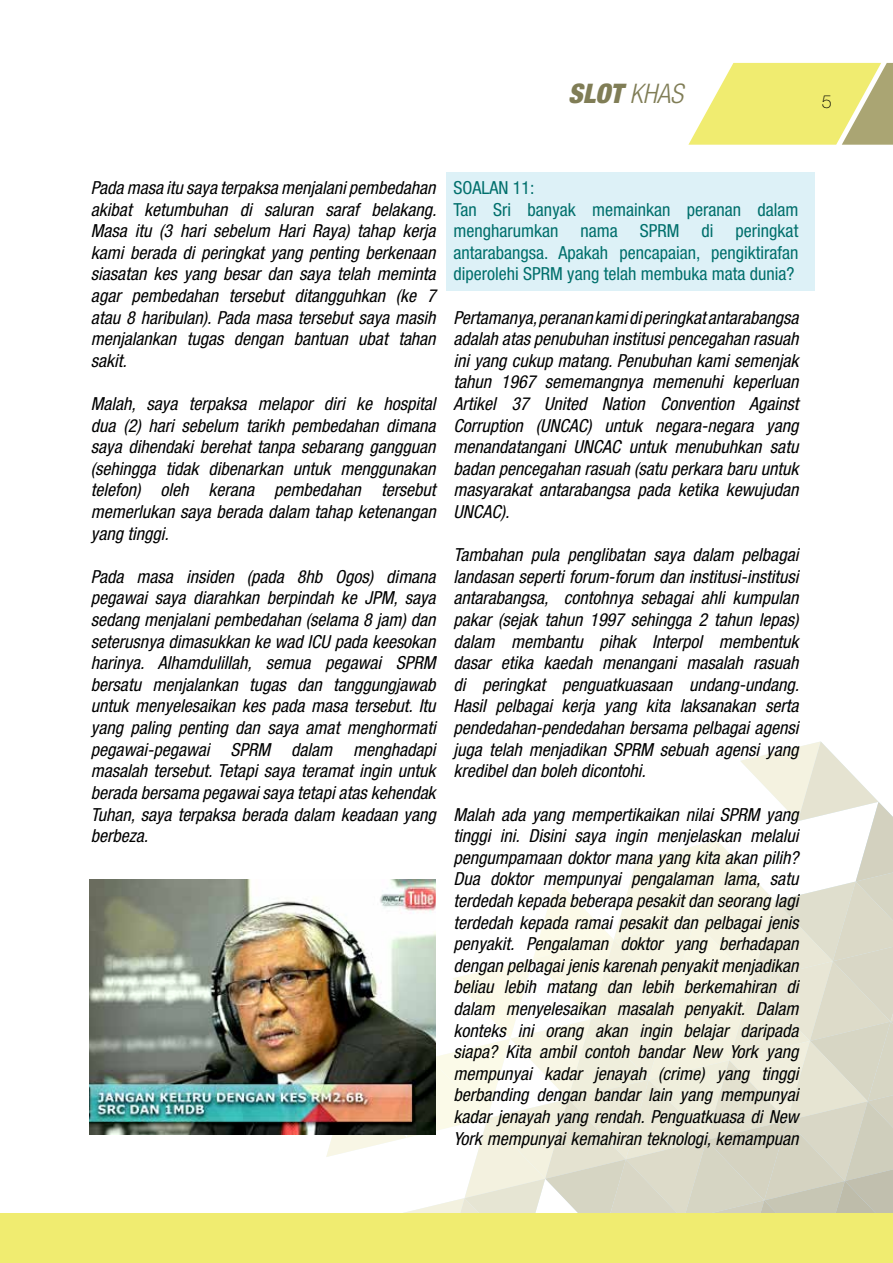
<style>
.page{position:relative;width:893px;height:1263px;background:#fff}
.page>*{position:absolute;margin:0;border:0;box-sizing:border-box;transform-origin:0 0}
.t1{font:italic 900 condensed 27px "Helvetica Neue LT Std";color:#807d56}
.t2{font:italic condensed 18px/21.6px "Helvetica Neue LT Std";color:#000101;text-align:justify}
.t3{font:condensed 18px/21.6px "Helvetica Neue LT Std";color:#006f6c}
.t4{font:100 18px "Helvetica Neue LT Std";color:#000}
.s1{font-weight:300}
</style>
<div class="page">
<svg style="left:326px;top:741px;width:567px;height:472px"></svg>
<div style="left:0;top:1213px;width:893px;height:50px;background:#f0ec70"></div>
<svg style="left:688px;top:63px;width:205px;height:82px;background:#e8e484"></svg>
<div style="left:446px;top:172px;width:369px;height:118px;background:#ddf1f7"></div>
<img style="left:89px;top:880px;width:347px;height:254px">
<h1 class="t1" style="left:568px;top:77px;width:116px">SLOT <span class="s1">KHAS</span></h1>
<p class="t4" style="left:822px;top:92px;width:12px">5</p>
<p class="t2" style="left:91px;top:177px;width:347px">Pada masa itu saya terpaksa menjalani pembedahan akibat ketumbuhan di saluran saraf belakang.<br>Masa itu (3 hari sebelum Hari Raya) tahap kerja kami berada di peringkat yang penting berkenaan siasatan kes yang besar dan saya telah meminta agar pembedahan tersebut ditangguhkan (ke 7 atau 8 haribulan). Pada masa tersebut saya masih menjalankan tugas dengan bantuan ubat tahan sakit.</p>
<p class="t2" style="left:91px;top:393px;width:346px">Malah, saya terpaksa melapor diri ke hospital dua (2) hari sebelum tarikh pembedahan dimana saya dihendaki berehat tanpa sebarang gangguan (sehingga tidak dibenarkan untuk menggunakan telefon) oleh kerana pembedahan tersebut memerlukan saya berada dalam tahap ketenangan yang tinggi.</p>
<p class="t2" style="left:91px;top:566px;width:346px">Pada masa insiden (pada 8hb Ogos) dimana pegawai saya diarahkan berpindah ke JPM, saya sedang menjalani pembedahan (selama 8 jam) dan seterusnya dimasukkan ke wad ICU pada keesokan harinya. Alhamdulillah, semua pegawai SPRM bersatu menjalankan tugas dan tanggungjawab untuk menyelesaikan kes pada masa tersebut. Itu yang paling penting dan saya amat menghormati pegawai-pegawai SPRM dalam menghadapi masalah tersebut. Tetapi saya teramat ingin untuk berada bersama pegawai saya tetapi atas kehendak Tuhan, saya terpaksa berada dalam keadaan yang berbeza.</p>
<p class="t3" style="left:454px;top:177px;width:346px">SOALAN 11:<br>Tan Sri banyak memainkan peranan dalam mengharumkan nama SPRM di peringkat antarabangsa. Apakah pencapaian, pengiktirafan diperolehi SPRM yang telah membuka mata dunia?</p>
<p class="t2" style="left:454px;top:307px;width:346px">Pertamanya, peranan kami di peringkat antarabangsa adalah atas penubuhan institusi pencegahan rasuah ini yang cukup matang. Penubuhan kami semenjak tahun 1967 sememangnya memenuhi keperluan Artikel 37 United Nation Convention Against Corruption (UNCAC) untuk negara-negara yang menandatangani UNCAC untuk menubuhkan satu badan pencegahan rasuah (satu perkara baru untuk masyarakat antarabangsa pada ketika kewujudan UNCAC).</p>
<p class="t2" style="left:454px;top:544px;width:347px">Tambahan pula penglibatan saya dalam pelbagai landasan seperti forum-forum dan institusi-institusi antarabangsa, contohnya sebagai ahli kumpulan pakar (sejak tahun 1997 sehingga 2 tahun lepas) dalam membantu pihak Interpol membentuk dasar etika kaedah menangani masalah rasuah di peringkat penguatkuasaan undang-undang.<br>Hasil pelbagai kerja yang kita laksanakan serta pendedahan-pendedahan bersama pelbagai agensi juga telah menjadikan SPRM sebuah agensi yang kredibel dan boleh dicontohi.</p>
<p class="t2" style="left:454px;top:804px;width:346px">Malah ada yang mempertikaikan nilai SPRM yang tinggi ini. Disini saya ingin menjelaskan melalui pengumpamaan doktor mana yang kita akan pilih?<br>Dua doktor mempunyai pengalaman lama, satu terdedah kepada beberapa pesakit dan seorang lagi terdedah kepada ramai pesakit dan pelbagai jenis penyakit. Pengalaman doktor yang berhadapan dengan pelbagai jenis karenah penyakit menjadikan beliau lebih matang dan lebih berkemahiran di dalam menyelesaikan masalah penyakit. Dalam konteks ini orang akan ingin belajar daripada siapa? Kita ambil contoh bandar New York yang mempunyai kadar jenayah (crime) yang tinggi berbanding dengan bandar lain yang mempunyai kadar jenayah yang rendah. Penguatkuasa di New York mempunyai kemahiran teknologi, kemampuan</p>
</div>
